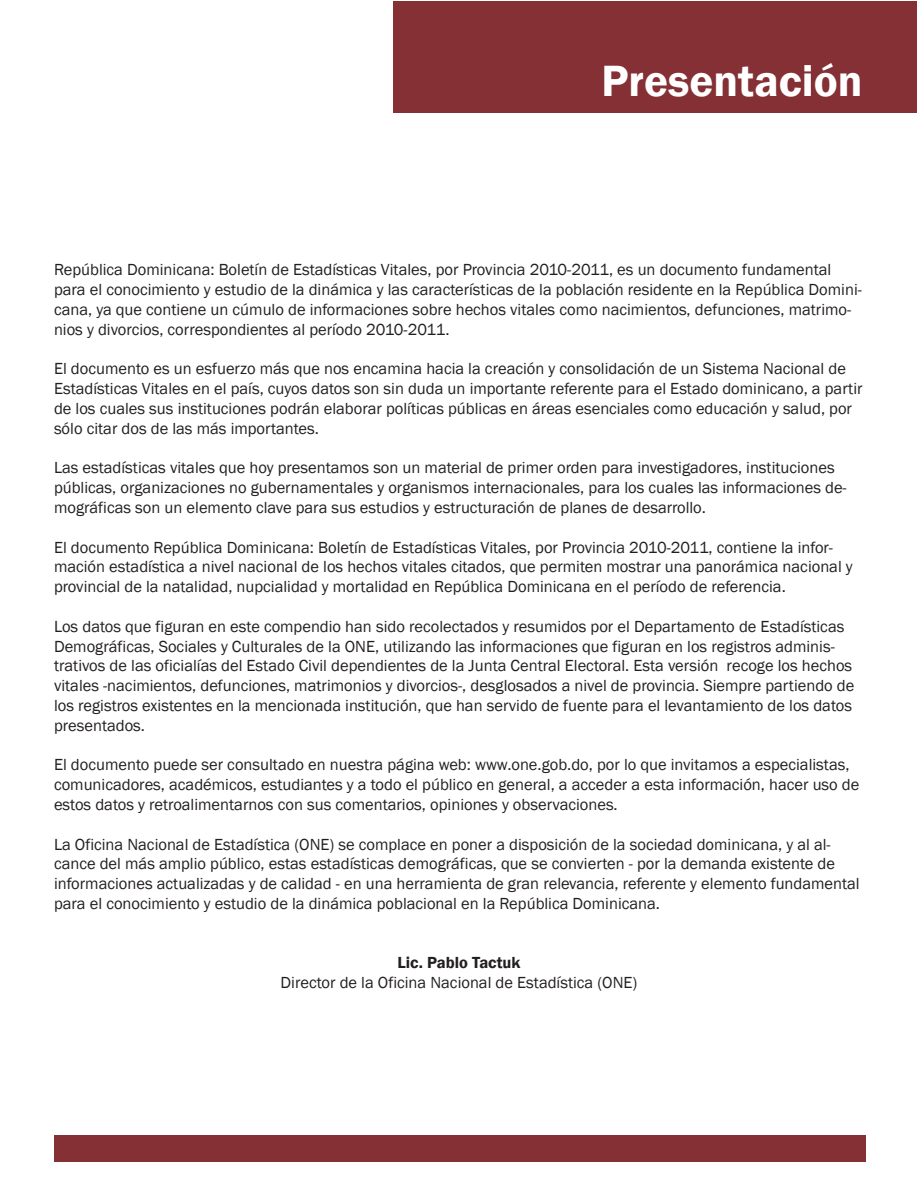
<style>
.page{position:relative;width:918px;height:1188px;background:#fff}
.page>*{position:absolute;margin:0;border:0;box-sizing:border-box;transform-origin:0 0}
.Titulos_grandes{font:600 45px "Franklin Gothic";color:#fff}
.cuerpo_de_texto{font:16.5px/19.8px "Franklin Gothic";color:#231f20}
.negrita{font:600 16.5px "Franklin Gothic";color:#231f20}
</style>
<div class="page">
<div style="left:54px;top:1135px;width:812px;height:27px;background:#843034"></div>
<div style="left:393px;top:1px;width:524px;height:112px;background:#843034"></div>
<p class="Titulos_grandes" style="left:601px;top:54px;width:263px">Presentación</p>
<p class="cuerpo_de_texto" style="left:54px;top:260px;width:809px">República Dominicana: Boletín de Estadísticas Vitales, por Provincia 2010-2011, es un documento fundamental para el conocimiento y estudio de la dinámica y las características de la población residente en la República Domini&shy;cana, ya que contiene un cúmulo de informaciones sobre hechos vitales como nacimientos, defunciones, matrimo&shy;nios y divorcios, correspondientes al período 2010-2011.</p>
<p class="cuerpo_de_texto" style="left:54px;top:359px;width:810px">El documento es un esfuerzo más que nos encamina hacia la creación y consolidación de un Sistema Nacional de Estadísticas Vitales en el país, cuyos datos son sin duda un importante referente para el Estado dominicano, a partir de los cuales sus instituciones podrán elaborar políticas públicas en áreas esenciales como educación y salud, por sólo citar dos de las más importantes.</p>
<p class="cuerpo_de_texto" style="left:54px;top:458px;width:794px">Las estadísticas vitales que hoy presentamos son un material de primer orden para investigadores, instituciones públicas, organizaciones no gubernamentales y organismos internacionales, para los cuales las informaciones de&shy;mográficas son un elemento clave para sus estudios y estructuración de planes de desarrollo.</p>
<p class="cuerpo_de_texto" style="left:54px;top:537px;width:800px">El documento República Dominicana: Boletín de Estadísticas Vitales, por Provincia 2010-2011, contiene la infor&shy;mación estadística a nivel nacional de los hechos vitales citados, que permiten mostrar una panorámica nacional y provincial de la natalidad, nupcialidad y mortalidad en República Dominicana en el período de referencia.</p>
<p class="cuerpo_de_texto" style="left:54px;top:617px;width:802px">Los datos que figuran en este compendio han sido recolectados y resumidos por el Departamento de Estadísticas Demográficas, Sociales y Culturales de la ONE, utilizando las informaciones que figuran en los registros adminis&shy;trativos de las oficialías del Estado Civil dependientes de la Junta Central Electoral. Esta versión recoge los hechos vitales -nacimientos, defunciones, matrimonios y divorcios-, desglosados a nivel de provincia. Siempre partiendo de los registros existentes en la mencionada institución, que han servido de fuente para el levantamiento de los datos presentados.</p>
<p class="cuerpo_de_texto" style="left:54px;top:755px;width:807px">El documento puede ser consultado en nuestra página web: www.one.gob.do, por lo que invitamos a especialistas, comunicadores, académicos, estudiantes y a todo el público en general, a acceder a esta información, hacer uso de estos datos y retroalimentarnos con sus comentarios, opiniones y observaciones.</p>
<p class="cuerpo_de_texto" style="left:54px;top:834px;width:807px">La Oficina Nacional de Estadística (ONE) se complace en poner a disposición de la sociedad dominicana, y al al&shy;cance del más amplio público, estas estadísticas demográficas, que se convierten - por la demanda existente de informaciones actualizadas y de calidad - en una herramienta de gran relevancia, referente y elemento fundamental para el conocimiento y estudio de la dinámica poblacional en la República Dominicana.</p>
<p class="negrita" style="left:398px;top:953px;width:124px">Lic. Pablo Tactuk</p>
<p class="cuerpo_de_texto" style="left:281px;top:973px;width:358px">Director de la Oficina Nacional de Estadística (ONE)</p>
</div>
